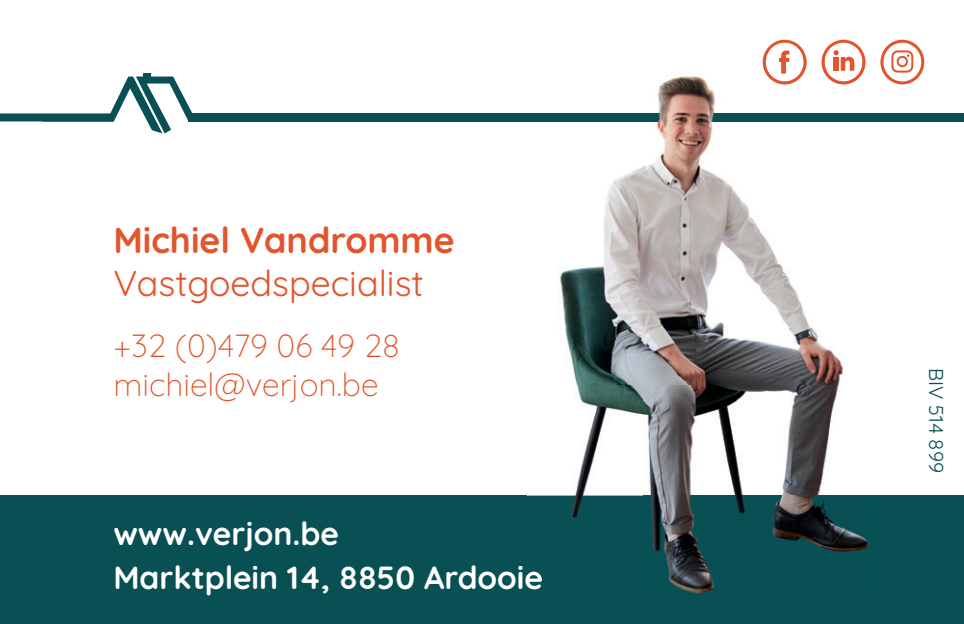
<style>
.page{position:relative;width:964px;height:624px;background:#fff}
.page>*{position:absolute;margin:0;border:0;box-sizing:border-box;transform-origin:0 0}
.t1{font:300 36px/43.2px "Quicksand";color:#e3542c}
.t2{font:300 32px/44px "Quicksand";color:#fff}
.t3{font:300 32px/38.4px "Quicksand";color:#e3542c}
.t4{font:300 20px "Quicksand";color:#085054}
</style>
<div class="page">
<svg style="left:42px;top:73px;width:231px;height:60px"></svg>
<div style="left:189px;top:113px;width:775px;height:8px;background:#085054"></div>
<div style="left:0;top:113px;width:113px;height:8px;background:#085054"></div>
<div style="left:0;top:495px;width:964px;height:129px;background:#085054"></div>
<svg style="left:763px;top:40px;width:43px;height:17px"></svg>
<svg style="left:822px;top:40px;width:43px;height:17px"></svg>
<div style="left:880px;top:40px;width:44px;height:44px;border:3px solid #e3542c;border-radius:50%"></div>
<svg style="left:891px;top:50px;width:22px;height:23px"></svg>
<img style="left:528px;top:57px;width:348px;height:537px">
<img style="left:528px;top:113px;width:348px;height:8px">
<img style="left:528px;top:565px;width:14px;height:29px">
<img style="left:763px;top:57px;width:43px;height:27px">
<img style="left:779px;top:57px;width:10px;height:16px">
<img style="left:821px;top:57px;width:44px;height:27px">
<img style="left:834px;top:57px;width:4px;height:14px">
<img style="left:841px;top:57px;width:13px;height:14px">
<p class="t1" style="left:113px;top:215px;width:343px">Michiel Vandromme<br>Vastgoedspecialist</p>
<p class="t3" style="left:113px;top:323px;width:288px">+32 (0)479 06 49 28 michiel@verjon.be</p>
<p class="t2" style="left:113px;top:508px;width:431px">www.verjon.be<br>Marktplein 14, 8850 Ardooie</p>
<p class="t4" style="left:951px;top:368px;width:106px;rotate:90deg">BIV 514 899</p>
</div>
